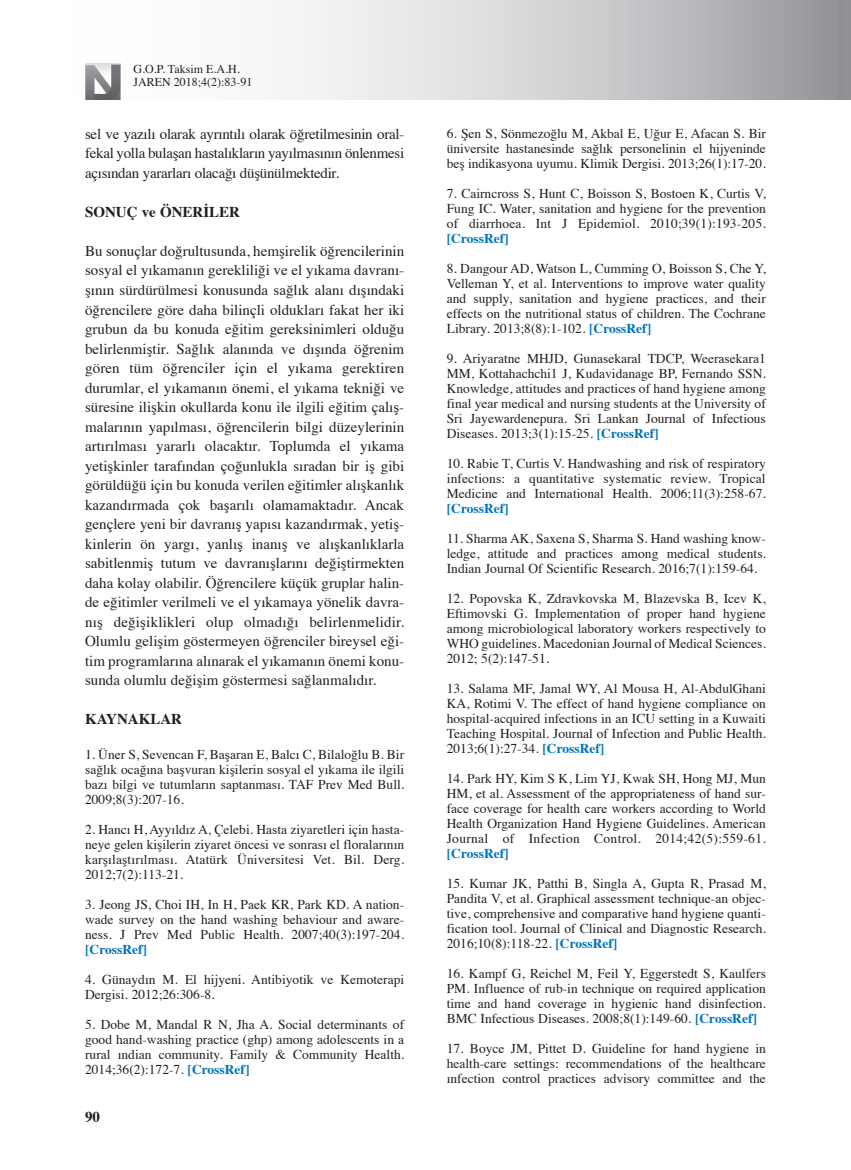
<style>
.page{position:relative;width:851px;height:1170px;background:#fff}
.page>*{position:absolute;margin:0;border:0;box-sizing:border-box;transform-origin:0 0}
.t1{font:15px/19.5px "Times";letter-spacing:-.01em;color:#231f20;text-align:justify}
.t2{font:700 15px "Times";color:#231f20}
.t3{font:13.5px/15px "Times";color:#231f20;text-align:justify}
.t4{font:700 13.5px "Times";color:#0073bc}
.t5{font:12px/13.5px "Times";color:#231f20}
.s1{font-weight:700;color:#0073bc}
</style>
<div class="page">
<svg style="left:85px;top:0;width:753px;height:100px"></svg>
<div style="left:838px;top:0;width:12px;height:100px;background:#8f9194"></div>
<img style="left:85px;top:64px;width:35px;height:36px">
<p class="t5" style="left:133px;top:61px;width:120px">G.O.P. Taksim E.A.H.<br>JAREN 2018;4(2):83-91</p>
<p class="t1" style="left:85px;top:123px;width:320px">sel ve yazılı olarak ayrıntılı olarak öğretilmesinin oral&shy;fekal yolla bulaşan hastalıkların yayılmasının önlenmesi açısından yararları olacağı düşünülmektedir.</p>
<p class="t2" style="left:85px;top:197px;width:156px">SONUÇ ve ÖNERİLER</p>
<p class="t1" style="left:85px;top:240px;width:320px">Bu sonuçlar doğrultusunda, hemşirelik öğrencilerinin sosyal el yıkamanın gerekliliği ve el yıkama davranı&shy;şının sürdürülmesi konusunda sağlık alanı dışındaki öğrencilere göre daha bilinçli oldukları fakat her iki grubun da bu konuda eğitim gereksinimleri olduğu belirlenmiştir. Sağlık alanında ve dışında öğrenim gören tüm öğrenciler için el yıkama gerektiren durumlar, el yıkamanın önemi, el yıkama tekniği ve süresine ilişkin okullarda konu ile ilgili eğitim çalış&shy;malarının yapılması, öğrencilerin bilgi düzeylerinin artırılması yararlı olacaktır. Toplumda el yıkama yetişkinler tarafından çoğunlukla sıradan bir iş gibi görüldüğü için bu konuda verilen eğitimler alışkanlık kazandırmada çok başarılı olamamaktadır. Ancak gençlere yeni bir davranış yapısı kazandırmak, yetiş&shy;kinlerin ön yargı, yanlış inanış ve alışkanlıklarla sabitlenmiş tutum ve davranışlarını değiştirmekten daha kolay olabilir. Öğrencilere küçük gruplar halin&shy;de eğitimler verilmeli ve el yıkamaya yönelik davra&shy;nış değişiklikleri olup olmadığı belirlenmelidir.<br>Olumlu gelişim göstermeyen öğrenciler bireysel eği&shy;tim programlarına alınarak el yıkamanın önemi konu&shy;sunda olumlu değişim göstermesi sağlanmalıdır.</p>
<p class="t2" style="left:85px;top:704px;width:98px">KAYNAKLAR</p>
<p class="t3" style="left:85px;top:745px;width:320px">1. Üner S, Sevencan F, Başaran E, Balcı C, Bilaloğlu B. Bir sağlık ocağına başvuran kişilerin sosyal el yıkama ile ilgili bazı bilgi ve tutumların saptanması. TAF Prev Med Bull.<br>2009;8(3):207-16.</p>
<p class="t3" style="left:85px;top:820px;width:320px">2. Hancı H, Ayyıldız A, Çelebi. Hasta ziyaretleri için hasta&shy;neye gelen kişilerin ziyaret öncesi ve sonrası el floralarının karşılaştırılması. Atatürk Üniversitesi Vet. Bil. Derg.<br>2012;7(2):113-21.</p>
<p class="t3" style="left:85px;top:895px;width:320px">3. Jeong JS, Choi IH, In H, Paek KR, Park KD. A nation&shy;wade survey on the hand washing behaviour and aware&shy;ness. J Prev Med Public Health. 2007;40(3):197-204.</p>
<p class="t4" style="left:85px;top:936px;width:63px">[CrossRef]</p>
<p class="t3" style="left:85px;top:970px;width:320px">4. Günaydın M. El hijyeni. Antibiyotik ve Kemoterapi<br>Dergisi. 2012;26:306-8.</p>
<p class="t3" style="left:85px;top:1015px;width:320px">5. Dobe M, Mandal R N, Jha A. Social determinants of good hand-washing practice (ghp) among adolescents in a rural ındian community. Family &amp; Community Health.<br>2014;36(2):172-7. <span class="s1">[CrossRef]</span></p>
<p class="t2" style="left:85px;top:1102px;width:16px">90</p>
<p class="t3" style="left:446px;top:124px;width:320px">6. Şen S, Sönmezoğlu M, Akbal E, Uğur E, Afacan S. Bir üniversite hastanesinde sağlık personelinin el hijyeninde beş indikasyona uyumu. Klimik Dergisi. 2013;26(1):17-20.</p>
<p class="t3" style="left:446px;top:184px;width:320px">7. Cairncross S, Hunt C, Boisson S, Bostoen K, Curtis V, Fung IC. Water, sanitation and hygiene for the prevention of diarrhoea. Int J Epidemiol. 2010;39(1):193-205.</p>
<p class="t4" style="left:446px;top:225px;width:63px">[CrossRef]</p>
<p class="t3" style="left:446px;top:259px;width:320px">8. Dangour AD, Watson L, Cumming O, Boisson S, Che Y, Velleman Y, et al. Interventions to improve water quality and supply, sanitation and hygiene practices, and their effects on the nutritional status of children. The Cochrane Library. 2013;8(8):1-102. <span class="s1">[CrossRef]</span></p>
<p class="t3" style="left:446px;top:349px;width:320px">9. Ariyaratne MHJD, Gunasekaral TDCP, Weerasekara1<br>MM, Kottahachchi1 J, Kudavidanage BP, Fernando SSN.<br>Knowledge, attitudes and practices of hand hygiene among final year medical and nursing students at the University of Sri Jayewardenepura. Sri Lankan Journal of Infectious Diseases. 2013;3(1):15-25. <span class="s1">[CrossRef]</span></p>
<p class="t3" style="left:446px;top:454px;width:320px">10. Rabie T, Curtis V. Handwashing and risk of respiratory infections: a quantitative systematic review. Tropical Medicine and International Health. 2006;11(3):258-67.</p>
<p class="t4" style="left:446px;top:495px;width:63px">[CrossRef]</p>
<p class="t3" style="left:446px;top:529px;width:321px">11. Sharma AK, Saxena S, Sharma S. Hand washing know&shy;ledge, attitude and practices among medical students.<br>Indian Journal Of Scientific Research. 2016;7(1):159-64.</p>
<p class="t3" style="left:446px;top:589px;width:320px">12. Popovska K, Zdravkovska M, Blazevska B, Icev K, Eftimovski G. Implementation of proper hand hygiene among microbiological laboratory workers respectively to WHO guidelines. Macedonian Journal of Medical Sciences.<br>2012; 5(2):147-51.</p>
<p class="t3" style="left:446px;top:679px;width:320px">13. Salama MF, Jamal WY, Al Mousa H, Al-AbdulGhani KA, Rotimi V. The effect of hand hygiene compliance on hospital-acquired infections in an ICU setting in a Kuwaiti Teaching Hospital. Journal of Infection and Public Health.<br>2013;6(1):27-34. <span class="s1">[CrossRef]</span></p>
<p class="t3" style="left:446px;top:769px;width:320px">14. Park HY, Kim S K, Lim YJ, Kwak SH, Hong MJ, Mun HM, et al. Assessment of the appropriateness of hand sur&shy;face coverage for health care workers according to World Health Organization Hand Hygiene Guidelines. American Journal of Infection Control. 2014;42(5):559-61.</p>
<p class="t4" style="left:446px;top:840px;width:63px">[CrossRef]</p>
<p class="t3" style="left:446px;top:874px;width:320px">15. Kumar JK, Patthi B, Singla A, Gupta R, Prasad M, Pandita V, et al. Graphical assessment technique-an objec&shy;tive, comprehensive and comparative hand hygiene quanti&shy;fication tool. Journal of Clinical and Diagnostic Research.<br>2016;10(8):118-22. <span class="s1">[CrossRef]</span></p>
<p class="t3" style="left:446px;top:964px;width:320px">16. Kampf G, Reichel M, Feil Y, Eggerstedt S, Kaulfers PM. Influence of rub-in technique on required application time and hand coverage in hygienic hand disinfection.<br>BMC Infectious Diseases. 2008;8(1):149-60. <span class="s1">[CrossRef]</span></p>
<p class="t3" style="left:446px;top:1039px;width:320px">17. Boyce JM, Pittet D. Guideline for hand hygiene in health-care settings: recommendations of the healthcare ınfection control practices advisory committee and the</p>
</div>
